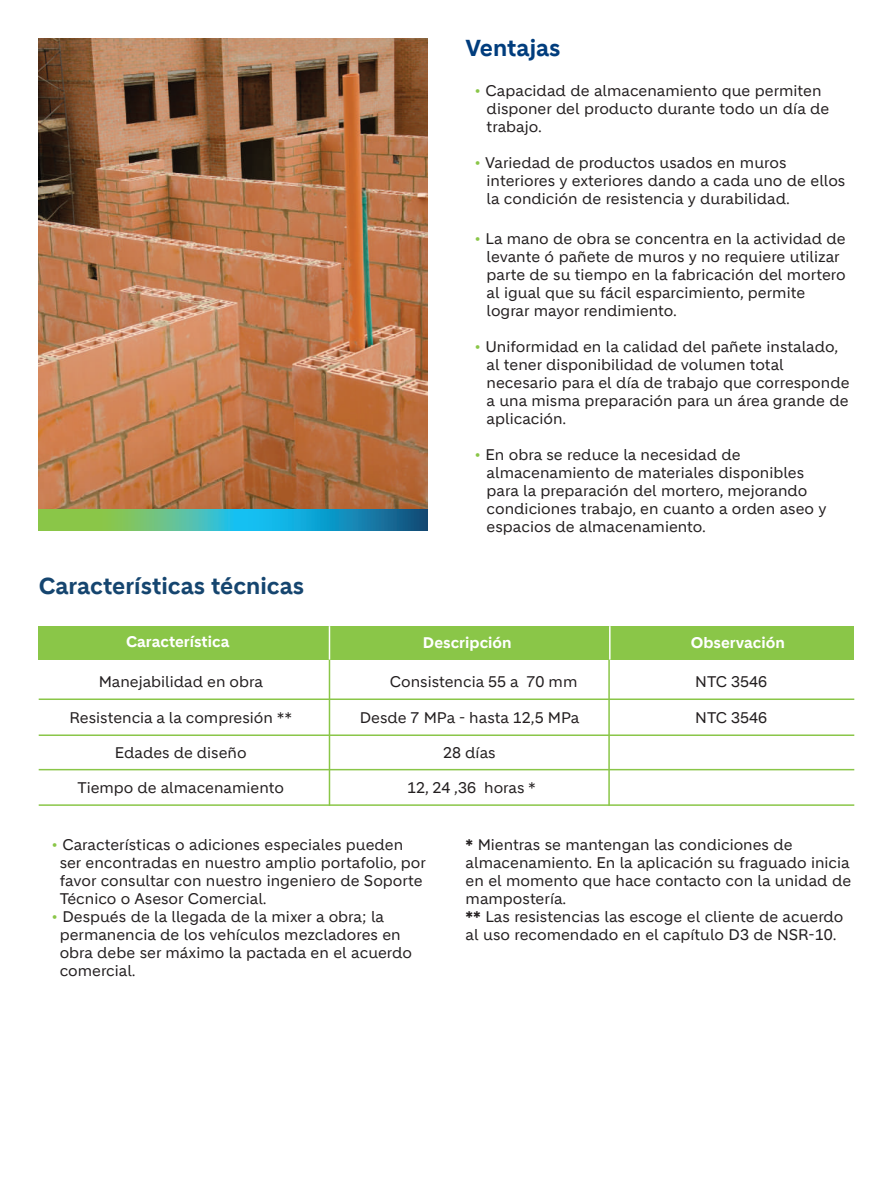
<style>
.page{position:relative;width:893px;height:1191px;background:#fff}
.page>*{position:absolute;margin:0;border:0;box-sizing:border-box;transform-origin:0 0}
.t1{font:700 22.5px "Holcim";color:#15456f}
.t2{font:700 22.5px "Holcim";color:#013d7d}
.t3{font:15px/18px "Holcim";color:#231f20}
.t4{font:700 15px "Holcim";color:#fff}
.s1{color:#8ac648}
.s2{font-weight:700}
</style>
<div class="page">
<img style="left:39px;top:39px;width:388px;height:470px">
<svg style="left:39px;top:509px;width:388px;height:21px;background:#40ab9d"></svg>
<div style="left:39px;top:626px;width:815px;height:33px;background:#8ac648"></div>
<hr style="left:329px;top:659px;width:1px;height:147px;background:#8ac648">
<hr style="left:329px;top:626px;width:1px;height:33px;background:#fff">
<hr style="left:608px;top:659px;width:2px;height:147px;background:#8ac648">
<hr style="left:609px;top:626px;width:2px;height:33px;background:#fff">
<hr style="left:39px;top:698px;width:815px;height:2px;background:#8ac648">
<hr style="left:39px;top:734px;width:815px;height:2px;background:#8ac648">
<hr style="left:39px;top:769px;width:815px;height:1px;background:#8ac648">
<hr style="left:39px;top:804px;width:815px;height:2px;background:#8ac648">
<h1 class="t1" style="left:39px;top:572px;width:267px">Características técnicas</h1>
<h1 class="t2" style="left:466px;top:35px;width:96px">Ventajas</h1>
<p class="t3" style="left:487px;top:82px;width:344px;text-indent:-12px"><span class="s1">•</span> Capacidad de almacenamiento que permiten disponer del producto durante todo un día de trabajo.</p>
<p class="t3" style="left:487px;top:154px;width:360px;text-indent:-12px"><span class="s1">•</span> Variedad de productos usados en muros interiores y exteriores dando a cada uno de ellos la condición de resistencia y durabilidad.</p>
<p class="t3" style="left:487px;top:229px;width:361px;text-indent:-12px"><span class="s1">•</span> La mano de obra se concentra en la actividad de levante ó pañete de muros y no requiere utilizar parte de su tiempo en la fabricación del mortero al igual que su fácil esparcimiento, permite lograr mayor rendimiento.</p>
<p class="t3" style="left:487px;top:337px;width:364px;text-indent:-12px"><span class="s1">•</span> Uniformidad en la calidad del pañete instalado, al tener disponibilidad de volumen total necesario para el día de trabajo que corresponde a una misma preparación para un área grande de aplicación.</p>
<p class="t3" style="left:487px;top:445px;width:341px;text-indent:-12px"><span class="s1">•</span> En obra se reduce la necesidad de almacenamiento de materiales disponibles para la preparación del mortero, mejorando condiciones trabajo, en cuanto a orden aseo y espacios de almacenamiento.</p>
<p class="t4" style="left:126px;top:632px;width:105px">Característica</p>
<p class="t3" style="left:99px;top:673px;width:166px">Manejabilidad en obra</p>
<p class="t3" style="left:390px;top:673px;width:189px">Consistencia 55 a 70 mm</p>
<p class="t3" style="left:695px;top:673px;width:74px">NTC 3546</p>
<p class="t4" style="left:423px;top:634px;width:90px">Descripción</p>
<p class="t4" style="left:691px;top:634px;width:96px">Observación</p>
<p class="t3" style="left:70px;top:708px;width:224px">Resistencia a la compresión **</p>
<p class="t3" style="left:360px;top:708px;width:221px">Desde 7 MPa - hasta 12,5 MPa</p>
<p class="t3" style="left:695px;top:708px;width:74px">NTC 3546</p>
<p class="t3" style="left:115px;top:743px;width:133px">Edades de diseño</p>
<p class="t3" style="left:443px;top:743px;width:54px">28 días</p>
<p class="t3" style="left:77px;top:779px;width:208px">Tiempo de almacenamiento</p>
<p class="t3" style="left:407px;top:779px;width:130px">12, 24 ,36 horas *</p>
<p class="t3" style="left:60px;top:836px;width:368px;text-indent:-8px"><span class="s1">•</span> Características o adiciones especiales pueden ser encontradas en nuestro amplio portafolio, por favor consultar con nuestro ingeniero de Soporte Técnico o Asesor Comercial.</p>
<p class="t3" style="left:60px;top:908px;width:354px;text-indent:-8px"><span class="s1">•</span> Después de la llegada de la mixer a obra; la permanencia de los vehículos mezcladores en obra debe ser máximo la pactada en el acuerdo comercial.</p>
<p class="t3" style="left:466px;top:836px;width:387px"><span class="s2">*</span> Mientras se mantengan las condiciones de almacenamiento. En la aplicación su fraguado inicia en el momento que hace contacto con la unidad de mampostería.<br><span class="s2">**</span> Las resistencias las escoge el cliente de acuerdo al uso recomendado en el capítulo D3 de NSR-10.</p>
</div>
